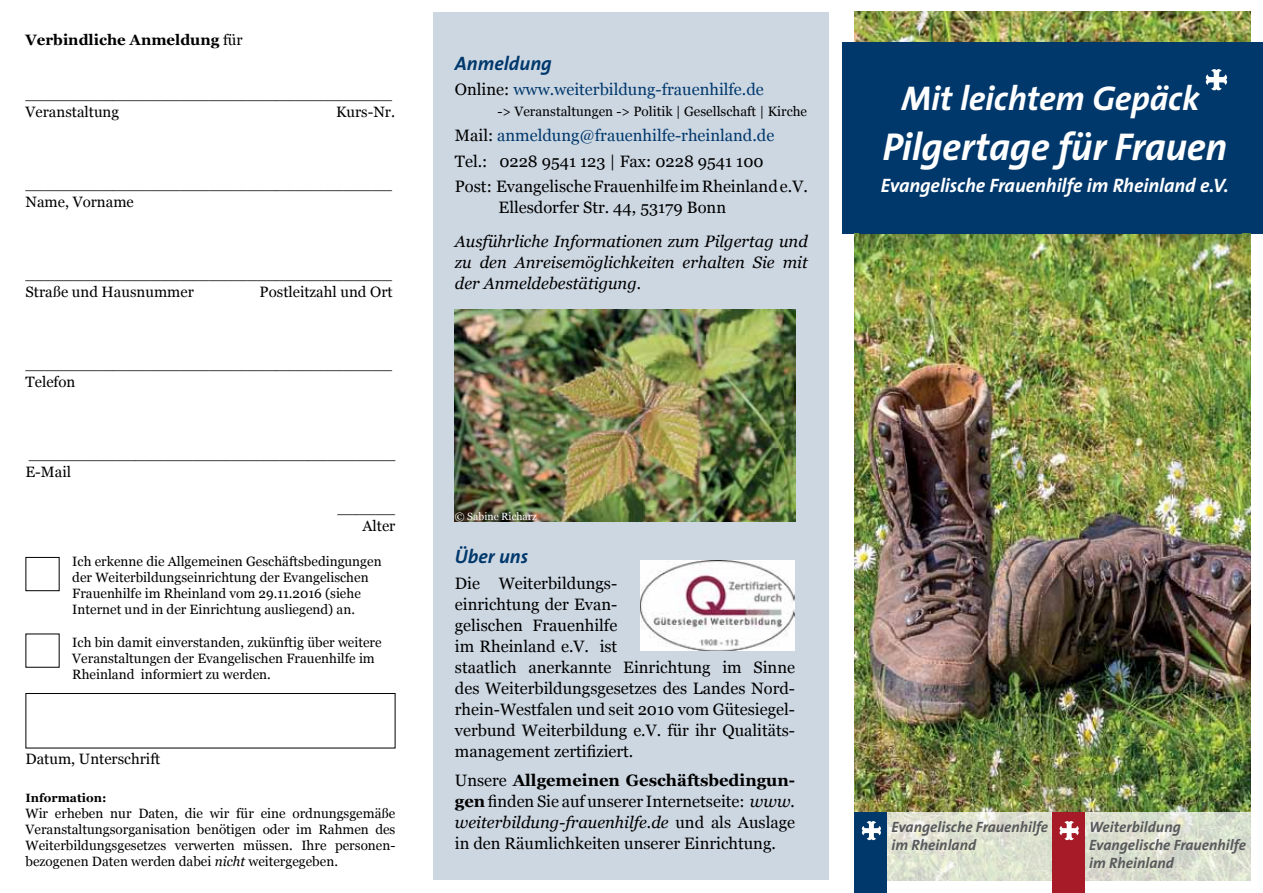
<style>
.page{position:relative;width:1263px;height:893px;background:#fff}
.page>*{position:absolute;margin:0;border:0;box-sizing:border-box;transform-origin:0 0}
.t1{font:italic 700 39px "The Sans";letter-spacing:-.01em;color:#fff}
.t2{font:italic 700 34.5px "The Sans";letter-spacing:-.01em;color:#fff}
.t3{font:italic 700 19.5px "The Sans";letter-spacing:-.005em;color:#fff}
.t4{font:italic 700 19.5px "The Sans";color:#00386c}
.t5{font:16.5px/21px "Georgia";color:#000}
.t6{font:italic 16.5px/21px "Georgia";color:#000;text-align:justify}
.t7{font:16.5px "Georgia";color:#00386c}
.t8{font:15px/18px "Georgia";color:#000}
.t9{font:italic 700 15px/18px "The Sans";color:#58595b}
.t10{font:700 15px "Georgia";color:#000}
.t11{font:13.5px/16.2px "Georgia";color:#000}
.t12{font:700 12px "Georgia";color:#000}
.t13{font:10.5px "Georgia";color:#fff}
.s1{font-weight:400}
.s2{font-style:italic}
.s3{color:#000}
.s4{color:#00386c}
.s5{font-weight:700}
</style>
<div class="page">
<img style="left:855px;top:12px;width:395px;height:31px">
<div style="left:842px;top:43px;width:421px;height:191px;background:#00386c"></div>
<div style="left:434px;top:13px;width:395px;height:867px;background:#cdd7e2"></div>
<img style="left:855px;top:234px;width:395px;height:579px">
<svg style="left:1206px;top:69px;width:21px;height:21px"></svg>
<div style="left:855px;top:813px;width:32px;height:80px;background:#00386c"></div>
<svg style="left:862px;top:821px;width:19px;height:19px"></svg>
<svg style="left:887px;top:813px;width:165px;height:68px;background:#dee2d1"></svg>
<img style="left:455px;top:309px;width:340px;height:213px">
<img style="left:641px;top:560px;width:153px;height:90px">
<div style="left:26px;top:557px;width:34px;height:34px;border:1px solid #000"></div>
<div style="left:26px;top:693px;width:369px;height:55px;border:1px solid #000"></div>
<div style="left:1052px;top:813px;width:33px;height:80px;background:#a71b28"></div>
<svg style="left:1059px;top:821px;width:20px;height:19px"></svg>
<svg style="left:1085px;top:813px;width:166px;height:68px;background:#dadecf"></svg>
<p class="t10" style="left:26px;top:31px;width:219px">Verbindliche Anmeldung <span class="s1">für</span></p>
<p class="t8" style="left:26px;top:86px;width:368px">______________________________________<br>Veranstaltung</p>
<p class="t8" style="left:336px;top:104px;width:60px">Kurs-Nr.</p>
<p class="t8" style="left:26px;top:176px;width:368px">______________________________________<br>Name, Vorname</p>
<p class="t8" style="left:26px;top:266px;width:368px">______________________________________<br>Straße und Hausnummer</p>
<p class="t8" style="left:260px;top:284px;width:135px">Postleitzahl und Ort</p>
<p class="t8" style="left:26px;top:356px;width:368px">______________________________________<br>Telefon</p>
<p class="t8" style="left:26px;top:446px;width:371px">______________________________________<br>E-Mail</p>
<p class="t8" style="left:337px;top:500px;width:60px;text-align:right">______<br>Alter</p>
<p class="t11" style="left:72px;top:553px;width:311px">Ich erkenne die Allgemeinen Geschäftsbedingungen der Weiterbildungseinrichtung der Evangelischen Frauenhilfe im Rheinland vom 29.11.2016 (siehe Internet und in der Einrichtung ausliegend) an.</p>
<p class="t11" style="left:72px;top:634px;width:311px">Ich bin damit einverstanden, zukünftig über weitere<br>Veranstaltungen der Evangelischen Frauenhilfe im<br>Rheinland informiert zu werden.</p>
<p class="t8" style="left:26px;top:750px;width:136px">Datum, Unterschrift</p>
<p class="t12" style="left:26px;top:790px;width:82px">Information:</p>
<p class="t11" style="left:26px;top:805px;width:371px;text-align:justify">Wir erheben nur Daten, die wir für eine ordnungsgemäße Veranstaltungsorganisation benötigen oder im Rahmen des Weiterbildungsgesetzes verwerten müssen. Ihre personen&shy;bezogenen Daten werden dabei <span class="s2">nicht</span> weitergegeben.</p>
<p class="t4" style="left:455px;top:51px;width:98px">Anmeldung</p>
<p class="t7" style="left:455px;top:80px;width:310px"><span class="s3">Online:</span> www.weiterbildung-frauenhilfe.de</p>
<p class="t11" style="left:497px;top:104px;width:311px">-&gt; Veranstaltungen -&gt; Politik | Gesellschaft | Kirche</p>
<p class="t5" style="left:455px;top:124px;width:354px;line-height:25.2px">Mail: <span class="s4">anmeldung@frauenhilfe-rheinland.de<br></span>Tel.: 0228 9541 123 | Fax: 0228 9541 100<br>Post: Evangelische Frauenhilfe im Rheinland e.V.</p>
<p class="t5" style="left:499px;top:197px;width:229px">Ellesdorfer Str. 44, 53179 Bonn</p>
<p class="t6" style="left:455px;top:231px;width:354px">Ausführliche Informationen zum Pilgertag und zu den Anreisemöglichkeiten erhalten Sie mit der Anmeldebestätigung.</p>
<p class="t13" style="left:455px;top:510px;width:83px">© Sabine Richarz</p>
<p class="t4" style="left:455px;top:544px;width:75px">Über uns</p>
<p class="t5" style="left:455px;top:573px;width:342px">Die Weiterbildungs-<br>einrichtung der Evan-<br>gelischen Frauenhilfe<br>im Rheinland e.V. ist<br>staatlich anerkannte Einrichtung im Sinne des Weiterbildungsgesetzes des Landes Nord&shy;rhein-Westfalen und seit 2010 vom Gütesiegel&shy;verbund Weiterbildung e.V. für ihr Qualitäts&shy;management zertifiziert.</p>
<p class="t5" style="left:455px;top:770px;width:342px;text-align:justify">Unsere <span class="s5">Allgemeinen Geschäftsbedingun&shy;gen</span> finden Sie auf unserer Internetseite: <span class="s2">www. weiterbildung-frauenhilfe.de</span> und als Auslage in den Räumlichkeiten unserer Einrichtung.</p>
<h2 class="t2" style="left:901px;top:76px;width:299px">Mit leichtem Gepäck</h2>
<h1 class="t1" style="left:882px;top:122px;width:346px">Pilgertage für Frauen</h1>
<p class="t3" style="left:881px;top:173px;width:350px">Evangelische Frauenhilfe im Rheinland e.V.</p>
<p class="t9" style="left:891px;top:818px;width:158px">Evangelische Frauenhilfe im Rheinland</p>
<p class="t9" style="left:1089px;top:818px;width:158px">Weiterbildung<br>Evangelische Frauenhilfe im Rheinland</p>
</div>
